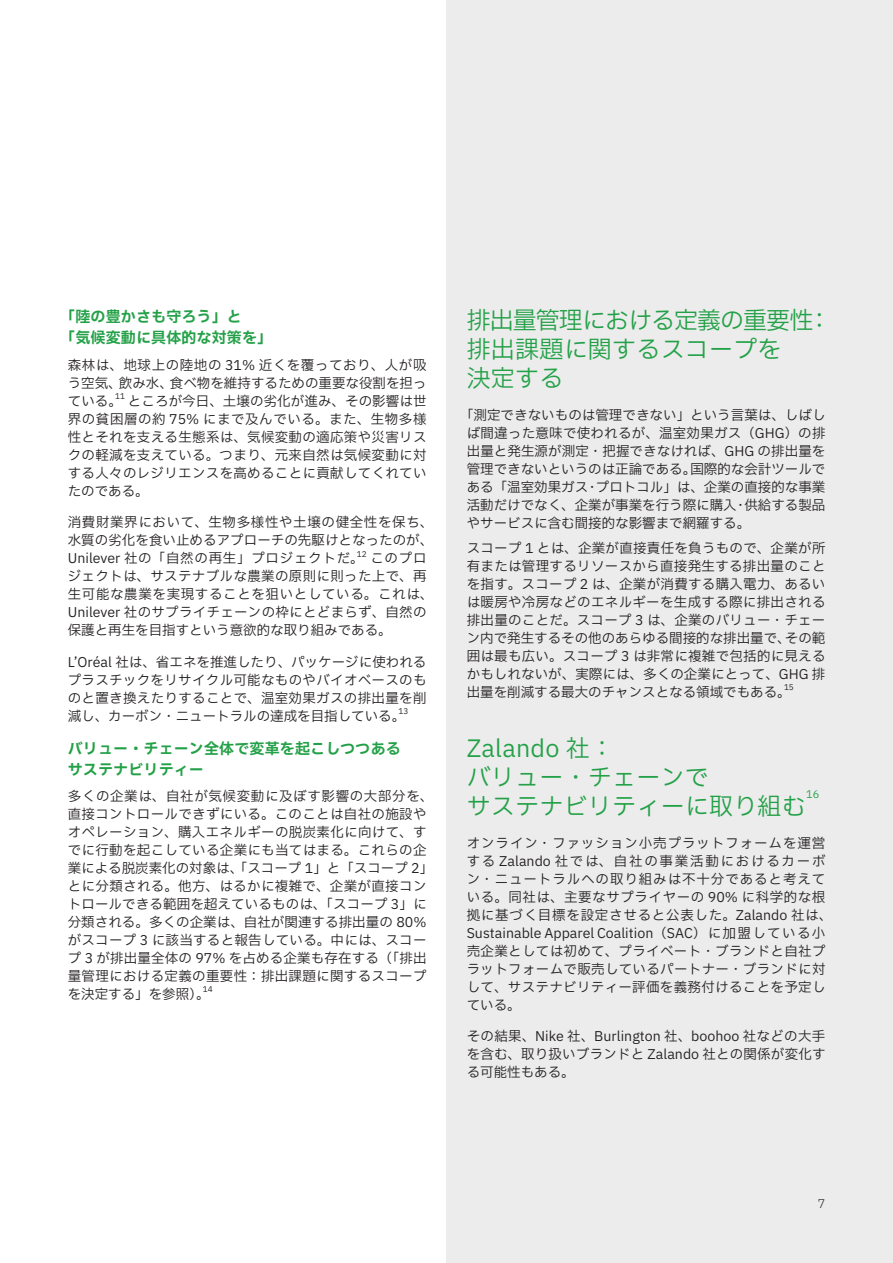
<style>
.page{position:relative;width:893px;height:1263px;background:#fff}
.page>*{position:absolute;margin:0;border:0;box-sizing:border-box;transform-origin:0 0}
.t1{font:24px/28.8px "IBM Plex Sans JP";letter-spacing:.01em;color:#24a148}
.t2{font:700 15px/21px "IBM Plex Sans JP";letter-spacing:.01em;color:#24a148}
.t3{font:13.5px/18px "IBM Plex Sans JP";letter-spacing:.025em;color:#231f20;text-align:justify}
.t4{font:300 12px "IBM Plex Sans JP";color:#231f20}
.t5{font:10.5px "IBM Plex Sans JP";color:#24a148}
.t6{font:7.8px "IBM Plex Sans JP";color:#231f20}
</style>
<div class="page">
<div style="left:446px;top:0;width:447px;height:1263px;background:#ececec"></div>
<p class="t2" style="left:60px;top:305px;width:213px">「陸の豊かさも守ろう」と<br>「気候変動に具体的な対策を」</p>
<p class="t3" style="left:68px;top:355px;width:360px">森林は、地球上の陸地の 31% 近くを覆っており、人が吸う空気、飲み水、食べ物を維持するための重要な役割を担っている。ところが今日、土壌の劣化が進み、その影響は世</p>
<p class="t6" style="left:115px;top:390px;width:11px">11</p>
<p class="t3" style="left:68px;top:409px;width:360px">界の貧困層の約 75% にまで及んでいる。また、生物多様性とそれを支える生態系は、気候変動の適応策や災害リスクの軽減を支えている。つまり、元来自然は気候変動に対する人々のレジリエンスを高めることに貢献してくれていたのである。</p>
<p class="t3" style="left:68px;top:512px;width:367px">消費財業界において、生物多様性や土壌の健全性を保ち、水質の劣化を食い止めるアプローチの先駆けとなったのが、Unilever 社の「自然の再生」プロジェクトだ。</p>
<p class="t6" style="left:357px;top:548px;width:11px">12</p>
<p class="t3" style="left:68px;top:548px;width:367px;text-align:left;text-indent:303px">このプロジェクトは、サステナブルな農業の原則に則った上で、再生可能な農業を実現することを狙いとしている。これは、<br>Unilever 社のサプライチェーンの枠にとどまらず、自然の保護と再生を目指すという意欲的な取り組みである。</p>
<p class="t3" style="left:68px;top:652px;width:360px">L’Oréal 社は、省エネを推進したり、パッケージに使われるプラスチックをリサイクル可能なものやバイオベースのものと置き換えたりすることで、温室効果ガスの排出量を削減し、カーボン・ニュートラルの達成を目指している。</p>
<p class="t6" style="left:399px;top:705px;width:11px">13</p>
<p class="t2" style="left:68px;top:736px;width:335px">バリュー・チェーン全体で変革を起こしつつあるサステナビリティー</p>
<p class="t3" style="left:68px;top:786px;width:367px;text-align:left">多くの企業は、自社が気候変動に及ぼす影響の大部分を、直接コントロールできずにいる。このことは自社の施設やオペレーション、購入エネルギーの脱炭素化に向けて、すでに行動を起こしている企業にも当てはまる。これらの企業による脱炭素化の対象は、「スコープ 1」と「スコープ 2」とに分類される。他方、はるかに複雑で、企業が直接コントロールできる範囲を超えているものは、「スコープ 3」に分類される。多くの企業は、自社が関連する排出量の 80%がスコープ 3 に該当すると報告している。中には、スコープ 3 が排出量全体の 97% を占める企業も存在する（「排出量管理における定義の重要性：排出課題に関するスコープを決定する」を参照）。</p>
<p class="t6" style="left:203px;top:984px;width:11px">14</p>
<h1 class="t1" style="left:467px;top:304px;width:366px">排出量管理における定義の重要性：排出課題に関するスコープを<br>決定する</h1>
<p class="t3" style="left:467px;top:405px;width:360px;text-indent:-7px">「測定できないものは管理できない」という言葉は、しばしば間違った意味で使われるが、温室効果ガス（GHG）の排出量と発生源が測定・把握できなければ、GHG の排出量を管理できないというのは正論である。国際的な会計ツールである「温室効果ガス・プロトコル」は、企業の直接的な事業活動だけでなく、企業が事業を行う際に購入・供給する製品やサービスに含む間接的な影響まで網羅する。</p>
<p class="t3" style="left:467px;top:538px;width:360px">スコープ 1 とは、企業が直接責任を負うもので、企業が所有または管理するリソースから直接発生する排出量のことを指す。スコープ 2 は、企業が消費する購入電力、あるいは暖房や冷房などのエネルギーを生成する際に排出される排出量のことだ。スコープ 3 は、企業のバリュー・チェーン内で発生するその他のあらゆる間接的な排出量で、その範囲は最も広い。スコープ 3 は非常に複雑で包括的に見えるかもしれないが、実際には、多くの企業にとって、GHG 排出量を削減する最大のチャンスとなる領域でもある。</p>
<p class="t6" style="left:784px;top:681px;width:11px">15</p>
<h1 class="t1" style="left:467px;top:732px;width:341px">Zalando 社：<br>バリュー・チェーンで<br>サステナビリティーに取り組む</h1>
<p class="t5" style="left:806px;top:786px;width:15px">16</p>
<p class="t3" style="left:467px;top:833px;width:367px;text-align:left">オンライン・ファッション小売プラットフォームを運営する Zalando 社では、自社の事業活動におけるカーボン・ニュートラルへの取り組みは不十分であると考えている。同社は、主要なサプライヤーの 90% に科学的な根拠に基づく目標を設定させると公表した。Zalando 社は、<br>Sustainable Apparel Coalition（SAC）に加盟している小売企業としては初めて、プライベート・ブランドと自社プラットフォームで販売しているパートナー・ブランドに対して、サステナビリティー評価を義務付けることを予定している。</p>
<p class="t3" style="left:467px;top:1026px;width:360px">その結果、Nike 社、Burlington 社、boohoo 社などの大手を含む、取り扱いブランドと Zalando 社との関係が変化する可能性もある。</p>
<p class="t4" style="left:818px;top:1195px;width:9px">7</p>
</div>
